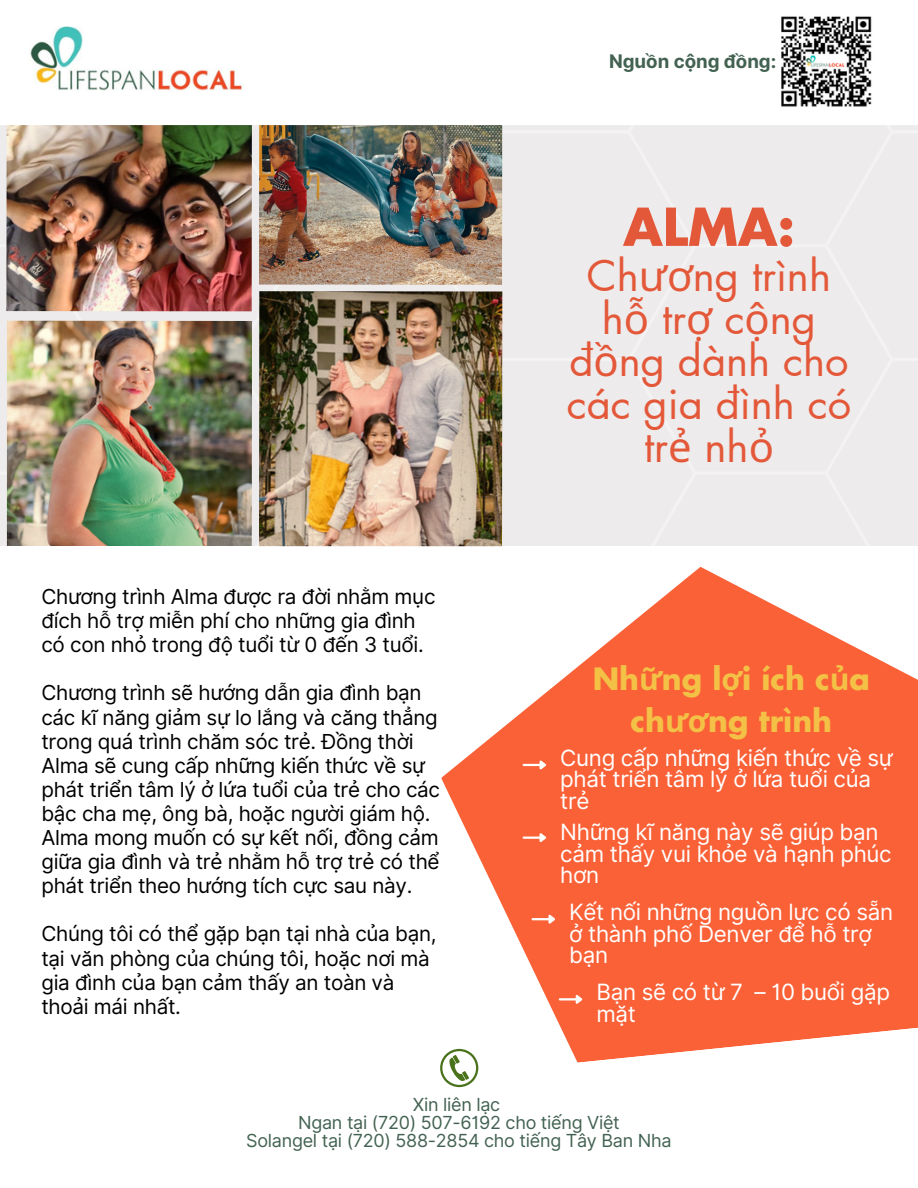
<style>
.page{position:relative;width:918px;height:1188px;background:#fff}
.page>*{position:absolute;margin:0;border:0;box-sizing:border-box;transform-origin:0 0}
.t1{font:700 50.85px "Futura LT Pro";color:#e4583a}
.t2{font:41.85px/42.8px "Futura LT Pro";color:#e4583a;text-align:center}
.t3{font:700 30.15px/41.7px "Futura LT Pro";color:#f3c146;text-align:center}
.t4{font:22.35px/21.3px "Inter";letter-spacing:-.015em;color:#fff}
.t5{font:20.7px/24.2px "Inter";letter-spacing:-.015em;color:#000}
.t6{font:700 18.75px "Inter";color:#436252}
.t7{font:18px "Inter";letter-spacing:-.015em;color:#436252}
.s1{font-family:"Noto Sans"}
</style>
<div class="page">
<img style="left:6px;top:321px;width:246px;height:225px">
<svg style="left:441px;top:567px;width:477px;height:496px;fill:#fa6137"></svg>
<svg style="left:440px;top:1049px;width:38px;height:38px"></svg>
<svg style="left:524px;top:758px;width:25px;height:15px"></svg>
<svg style="left:524px;top:831px;width:25px;height:15px"></svg>
<svg style="left:533px;top:913px;width:25px;height:14px"></svg>
<svg style="left:560px;top:993px;width:25px;height:14px"></svg>
<img style="left:259px;top:291px;width:243px;height:256px">
<img style="left:259px;top:125px;width:243px;height:160px">
<img style="left:6px;top:125px;width:246px;height:186px">
<img style="left:781px;top:16px;width:91px;height:91px">
<img style="left:29px;top:26px;width:216px;height:66px">
<p class="t6" style="left:609px;top:50px;width:169px">Nguồn cộng đồng:</p>
<p class="t5" style="left:41px;top:584px;width:396px">Chương trình Alma được ra đời nhằm mục đích hỗ trợ miễn phí cho những gia đình có con nhỏ trong độ tuổi từ 0 đến 3 tuổi.</p>
<p class="t5" style="left:41px;top:681px;width:400px">Chương trình sẽ hướng dẫn gia đình bạn các kĩ năng giảm sự lo lắng và căng thẳng trong quá trình chăm sóc trẻ. Đồng thời Alma sẽ cung cấp những kiến thức về sự phát triển tâm lý ở lứa tuổi của trẻ cho các bậc cha mẹ, ông bà, hoặc người giám hộ.<br>Alma mong muốn có sự kết nối, đồng cảm giữa gia đình và trẻ nhằm hỗ trợ trẻ có thể phát triển theo hướng tích cực sau này.</p>
<p class="t5" style="left:41px;top:922px;width:397px">Chúng tôi có thể gặp bạn tại nhà của bạn, tại văn phòng của chúng tôi, hoặc nơi mà gia đình của bạn cảm thấy an toàn và thoải mái nhất.</p>
<p class="t1" style="left:623px;top:204px;width:173px">ALMA:</p>
<p class="t2" style="left:567px;top:256px;width:286px">Ch<span class="s1">ươ</span>ng trình h<span class="s1">ỗ</span> tr<span class="s1">ợ</span> c<span class="s1">ộ</span>ng đ<span class="s1">ồ</span>ng dành cho các gia đình có tr<span class="s1">ẻ</span> nh<span class="s1">ỏ</span></p>
<p class="t3" style="left:593px;top:660px;width:279px">Nh<span class="s1">ữ</span>ng l<span class="s1">ợ</span>i ích c<span class="s1">ủ</span>a ch<span class="s1">ươ</span>ng trình</p>
<p class="t4" style="left:560px;top:747px;width:334px">Cung cấp những kiến thức về sự phát triển tâm lý ở lứa tuổi của trẻ</p>
<p class="t4" style="left:560px;top:822px;width:333px">Những kĩ năng này sẽ giúp bạn cảm thấy vui khỏe và hạnh phúc hơn</p>
<p class="t4" style="left:569px;top:902px;width:325px">Kết nối những nguồn lực có sẵn ở thành phố Denver để hỗ trợ bạn</p>
<p class="t4" style="left:596px;top:982px;width:295px">Bạn sẽ có từ 7 – 10 buổi gặp mặt</p>
<p class="t7" style="left:413px;top:1094px;width:89px">Xin liên lạc</p>
<p class="t7" style="left:298px;top:1112px;width:323px">Ngan tại (720) 507-6192 cho tiếng Việt</p>
<p class="t7" style="left:246px;top:1130px;width:427px">Solangel tại (720) 588-2854 cho tiếng Tây Ban Nha</p>
</div>
